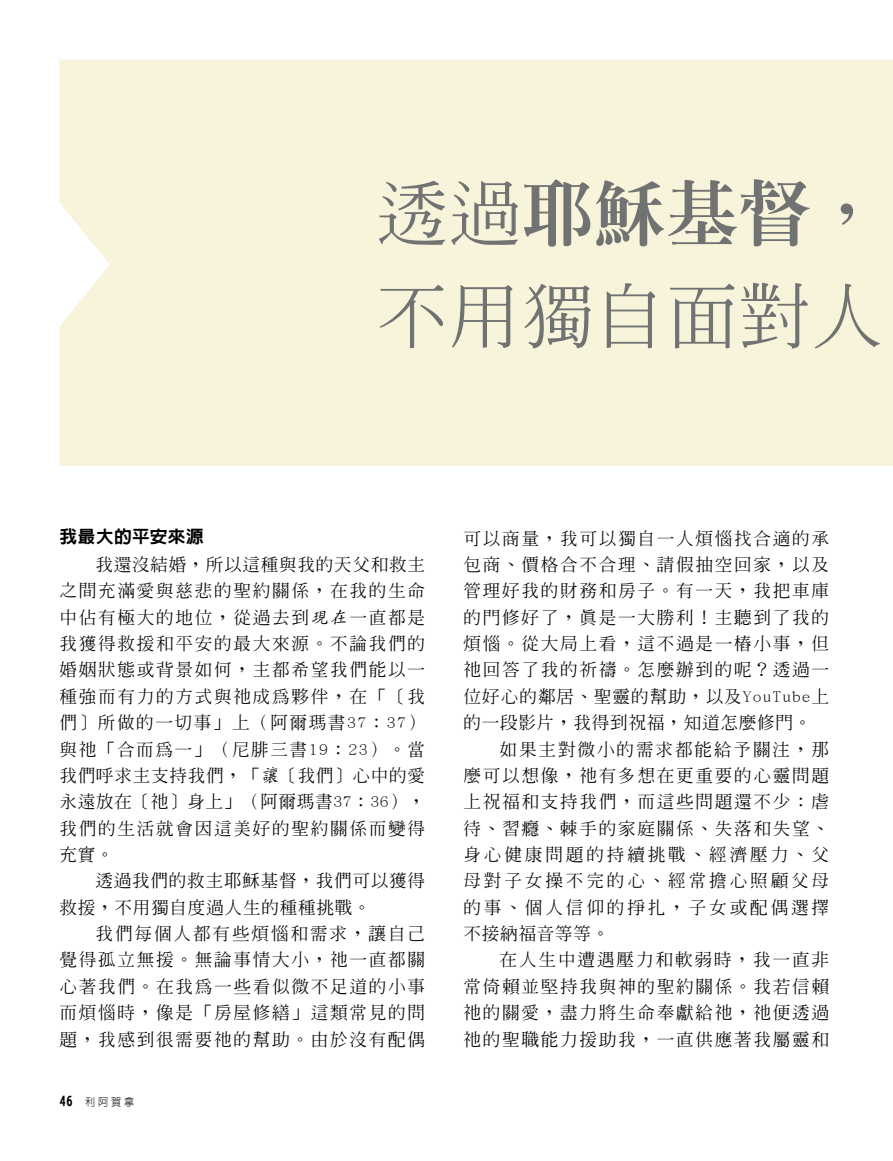
<style>
.page{position:relative;width:893px;height:1161px;background:#fff}
.page>*{position:absolute;margin:0;border:0;box-sizing:border-box;transform-origin:0 0}
.FIGimg-CALLOUT_para_p1_aside_callout{font:500 70.5px/102.9px "AR Ming B5";letter-spacing:.005em;color:#717373}
.ARTCL_para_p1___p2___nomarker_lists_GREP{font:500 17.25px/26.4px "AR Ming B5";letter-spacing:.095em;color:#000;text-align:justify}
.ARTCL_para_p1___p2___nomarker_lists_GREP-2{font:500 17.25px/26.4px "AR Ming B5";letter-spacing:.04em;color:#000}
.TOPIC-1_title_h2{font:800 17.25px "AR Hei B5";letter-spacing:.025em;color:#000}
.t1{font:300 10.65px "AR Hei B5";color:#000;scale:.95 1}
.s1{font-weight:800}
.s2{font-family:"AR Kai B5"}
.s3{font-weight:800;font-size:13.05px}
</style>
<div class="page">
<div style="left:60px;top:60px;width:833px;height:406px;background:#f8f3db"></div>
<p class="FIGimg-CALLOUT_para_p1_aside_callout" style="left:376px;top:162px;width:509px">透過<span class="s1">耶穌基督</span>，不用獨自面對人</p>
<p class="TOPIC-1_title_h2" style="left:60px;top:528px;width:146px">我最大的平安來源</p>
<p class="ARTCL_para_p1___p2___nomarker_lists_GREP" style="left:60px;top:551px;width:367px;text-indent:36px">我還沒結婚，所以這種與我的天父和救主之間充滿愛與慈悲的聖約關係，在我的生命中佔有極大的地位，從過去到<span class="s2">現在</span>一直都是我獲得救援和平安的最大來源。不論我們的婚姻狀態或背景如何，主都希望我們能以一種強而有力的方式與祂成為夥伴，在「〔我們〕所做的一切事」上（阿爾瑪書37：37）與祂「合而為一」（尼腓三書19：23）。當我們呼求主支持我們，「<span class="s2">讓</span>〔我們〕心中的愛永遠放在〔祂〕身上」（阿爾瑪書37：36），我們的生活就會因這美好的聖約關係而變得充實。</p>
<p class="ARTCL_para_p1___p2___nomarker_lists_GREP-2" style="left:60px;top:867px;width:367px;text-indent:36px">透過我們的救主耶穌基督，我們可以獲得救援，不用獨自度過人生的種種挑戰。</p>
<p class="ARTCL_para_p1___p2___nomarker_lists_GREP" style="left:60px;top:920px;width:367px;text-indent:36px">我們每個人都有些煩惱和需求，讓自己覺得孤立無援。無論事情大小，祂一直都關心著我們。在我為一些看似微不足道的小事而煩惱時，像是「房屋修繕」這類常見的問題，我感到很需要祂的幫助。由於沒有配偶</p>
<p class="t1" style="left:60px;top:1096px;width:80px"><span class="s3">46</span> 利阿賀拿</p>
<p class="ARTCL_para_p1___p2___nomarker_lists_GREP" style="left:463px;top:525px;width:367px">可以商量，我可以獨自一人煩惱找合適的承包商、價格合不合理、請假抽空回家，以及管理好我的財務和房子。有一天，我把車庫的門修好了，真是一大勝利！主聽到了我的煩惱。從大局上看，這不過是一樁小事，但祂回答了我的祈禱。怎麼辦到的呢？透過一位好心的鄰居、聖靈的幫助，以及YouTube上的一段影片，我得到祝福，知道怎麼修門。</p>
<p class="ARTCL_para_p1___p2___nomarker_lists_GREP" style="left:463px;top:736px;width:367px;text-indent:36px">如果主對微小的需求都能給予關注，那麼可以想像，祂有多想在更重要的心靈問題上祝福和支持我們，而這些問題還不少：虐待、習癮、棘手的家庭關係、失落和失望、身心健康問題的持續挑戰、經濟壓力、父母對子女操不完的心、經常擔心照顧父母的事、個人信仰的掙扎，子女或配偶選擇不接納福音等等。</p>
<p class="ARTCL_para_p1___p2___nomarker_lists_GREP" style="left:463px;top:947px;width:367px;text-indent:36px">在人生中遭遇壓力和軟弱時，我一直非常倚賴並堅持我與神的聖約關係。我若信賴祂的關愛，盡力將生命奉獻給祂，祂便透過祂的聖職能力援助我，一直供應著我屬靈和</p>
</div>
